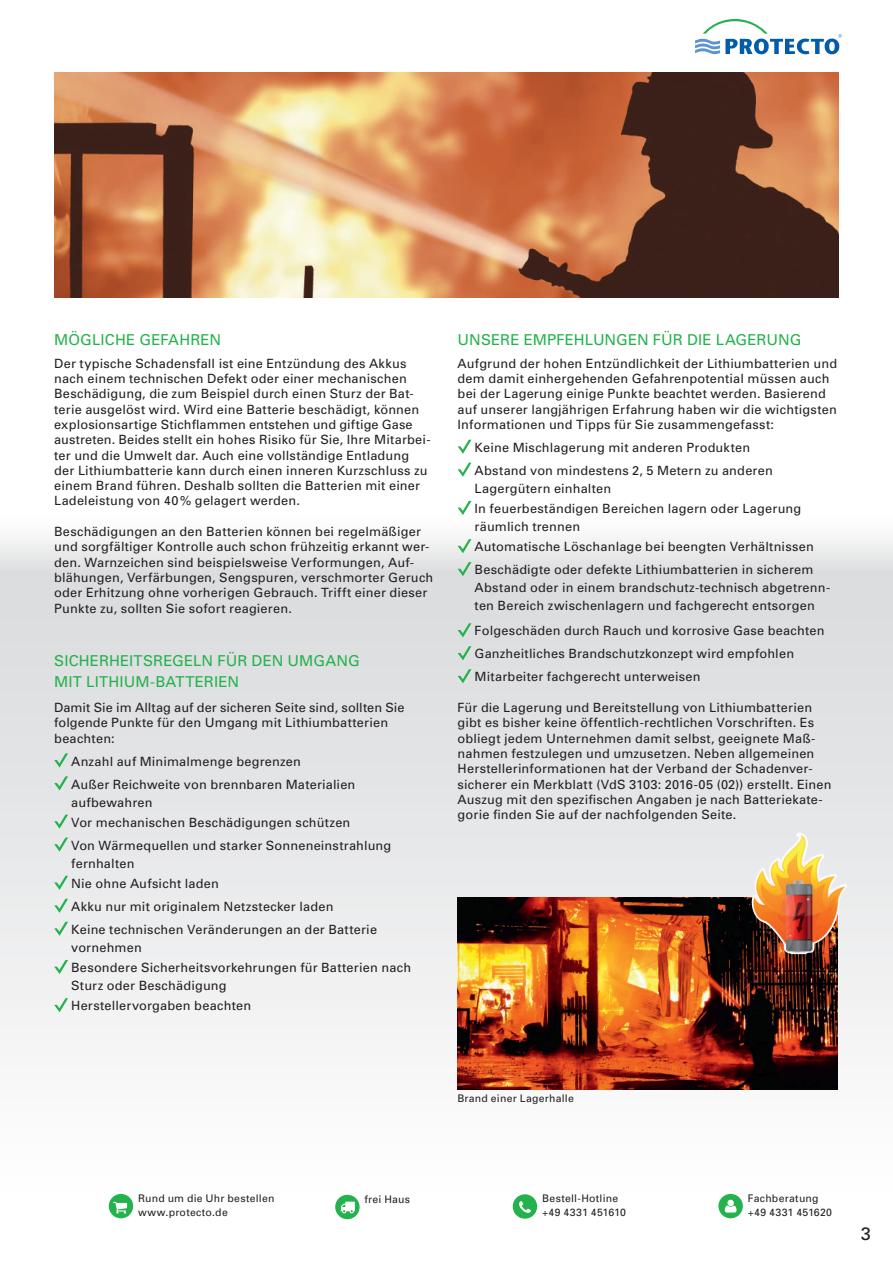
<style>
.page{position:relative;width:893px;height:1263px;background:#fff}
.page>*{position:absolute;margin:0;border:0;box-sizing:border-box;transform-origin:0 0}
.t1{font:18px "Univers";color:#231f20}
.t2{font:15px/21px "Univers";letter-spacing:.01em;color:#23b24b}
.t3{font:12.75px/15.3px "Univers";letter-spacing:.015em;color:#231f20}
.t4{font:10.5px/13.5px "Univers";letter-spacing:.02em;color:#231f20}
</style>
<div class="page">
<svg style="left:0;top:539px;width:893px;height:499px;background:#e4e5e7"></svg>
<svg style="left:107px;top:1192px;width:28px;height:28px"></svg>
<div style="left:106px;top:1191px;width:30px;height:30px;border:3px solid #fff;border-radius:50%"></div>
<svg style="left:113px;top:1202px;width:14px;height:11px"></svg>
<svg style="left:334px;top:1193px;width:27px;height:28px"></svg>
<div style="left:332px;top:1192px;width:31px;height:30px;border:3px solid #fff;border-radius:50%"></div>
<svg style="left:340px;top:1201px;width:15px;height:12px"></svg>
<svg style="left:511px;top:1193px;width:28px;height:27px"></svg>
<div style="left:510px;top:1191px;width:30px;height:31px;border:3px solid #fff;border-radius:50%"></div>
<svg style="left:519px;top:1201px;width:12px;height:12px"></svg>
<svg style="left:717px;top:1192px;width:27px;height:28px"></svg>
<div style="left:715px;top:1191px;width:31px;height:30px;border:3px solid #fff;border-radius:50%"></div>
<svg style="left:725px;top:1200px;width:11px;height:12px"></svg>
<svg style="left:695px;top:19px;width:147px;height:35px"></svg>
<img style="left:54px;top:72px;width:784px;height:226px">
<img style="left:457px;top:897px;width:381px;height:193px">
<img style="left:751px;top:832px;width:96px;height:122px">
<svg style="left:54px;top:753px;width:14px;height:14px"></svg>
<svg style="left:54px;top:776px;width:14px;height:14px"></svg>
<svg style="left:54px;top:815px;width:14px;height:14px"></svg>
<svg style="left:54px;top:837px;width:14px;height:15px"></svg>
<svg style="left:54px;top:876px;width:14px;height:14px"></svg>
<svg style="left:54px;top:899px;width:14px;height:14px"></svg>
<svg style="left:54px;top:922px;width:14px;height:14px"></svg>
<svg style="left:54px;top:960px;width:14px;height:14px"></svg>
<svg style="left:54px;top:998px;width:14px;height:14px"></svg>
<svg style="left:458px;top:440px;width:13px;height:14px"></svg>
<svg style="left:458px;top:463px;width:13px;height:14px"></svg>
<svg style="left:458px;top:501px;width:13px;height:14px"></svg>
<svg style="left:458px;top:539px;width:13px;height:14px"></svg>
<svg style="left:458px;top:562px;width:13px;height:14px"></svg>
<svg style="left:458px;top:623px;width:13px;height:14px"></svg>
<svg style="left:458px;top:646px;width:13px;height:14px"></svg>
<svg style="left:458px;top:669px;width:13px;height:14px"></svg>
<p class="t2" style="left:54px;top:329px;width:169px">MÖGLICHE GEFAHREN</p>
<p class="t3" style="left:54px;top:355px;width:378px">Der typische Schadensfall ist eine Entzündung des Akkus nach einem technischen Defekt oder einer mechanischen Beschädigung, die zum Beispiel durch einen Sturz der Bat&shy;terie ausgelöst wird. Wird eine Batterie beschädigt, können explosionsartige Stichflammen entstehen und giftige Gase austreten. Beides stellt ein hohes Risiko für Sie, Ihre Mitarbei&shy;ter und die Umwelt dar. Auch eine vollständige Entladung der Lithiumbatterie kann durch einen inneren Kurzschluss zu einem Brand führen. Deshalb sollten die Batterien mit einer Ladeleistung von 40% gelagert werden.</p>
<p class="t3" style="left:54px;top:524px;width:381px">Beschädigungen an den Batterien können bei regelmäßiger und sorgfältiger Kontrolle auch schon frühzeitig erkannt wer&shy;den. Warnzeichen sind beispielsweise Verformungen, Auf&shy;blähungen, Verfärbungen, Sengspuren, verschmorter Geruch oder Erhitzung ohne vorherigen Gebrauch. Trifft einer dieser Punkte zu, sollten Sie sofort reagieren.</p>
<p class="t2" style="left:54px;top:650px;width:307px">SICHERHEITSREGELN FÜR DEN UMGANG<br>MIT LITHIUM-BATTERIEN</p>
<p class="t3" style="left:54px;top:700px;width:352px">Damit Sie im Alltag auf der sicheren Seite sind, sollten Sie folgende Punkte für den Umgang mit Lithiumbatterien beachten:</p>
<p class="t3" style="left:71px;top:749px;width:286px;line-height:23px">Anzahl auf Minimalmenge begrenzen<br>Außer Reichweite von brennbaren Materialien</p>
<p class="t3" style="left:71px;top:792px;width:281px;line-height:20.2px">aufbewahren<br>Vor mechanischen Beschädigungen schützen</p>
<p class="t3" style="left:71px;top:836px;width:322px;line-height:18px">Von Wärmequellen und starker Sonneneinstrahlung fernhalten</p>
<p class="t3" style="left:71px;top:872px;width:307px;line-height:23px">Nie ohne Aufsicht laden<br>Akku nur mit originalem Netzstecker laden<br>Keine technischen Veränderungen an der Batterie</p>
<p class="t3" style="left:71px;top:937px;width:341px;line-height:20.2px">vornehmen<br>Besondere Sicherheitsvorkehrungen für Batterien nach</p>
<p class="t3" style="left:71px;top:975px;width:181px;line-height:20.2px">Sturz oder Beschädigung<br>Herstellervorgaben beachten</p>
<p class="t2" style="left:458px;top:329px;width:345px">UNSERE EMPFEHLUNGEN FÜR DIE LAGERUNG</p>
<p class="t3" style="left:458px;top:355px;width:381px">Aufgrund der hohen Entzündlichkeit der Lithiumbatterien und dem damit einhergehenden Gefahrenpotential müssen auch bei der Lagerung einige Punkte beachtet werden. Basierend auf unserer langjährigen Erfahrung haben wir die wichtigsten Informationen und Tipps für Sie zusammengefasst:</p>
<p class="t3" style="left:475px;top:436px;width:300px;line-height:23px">Keine Mischlagerung mit anderen Produkten<br>Abstand von mindestens 2, 5 Metern zu anderen</p>
<p class="t3" style="left:475px;top:478px;width:328px;line-height:20.2px">Lagergütern einhalten<br>In feuerbeständigen Bereichen lagern oder Lagerung</p>
<p class="t3" style="left:475px;top:516px;width:341px;line-height:20.2px">räumlich trennen<br>Automatische Löschanlage bei beengten Verhältnissen</p>
<p class="t3" style="left:475px;top:560px;width:357px;line-height:18px">Beschädigte oder defekte Lithiumbatterien in sicherem<br>Abstand oder in einem brandschutz-technisch abgetrenn&shy;ten Bereich zwischenlagern und fachgerecht entsorgen</p>
<p class="t3" style="left:475px;top:619px;width:352px;line-height:23px">Folgeschäden durch Rauch und korrosive Gase beachten<br>Ganzheitliches Brandschutzkonzept wird empfohlen<br>Mitarbeiter fachgerecht unterweisen</p>
<p class="t3" style="left:458px;top:700px;width:375px">Für die Lagerung und Bereitstellung von Lithiumbatterien gibt es bisher keine öffentlich-rechtlichen Vorschriften. Es obliegt jedem Unternehmen damit selbst, geeignete Maß&shy;nahmen festzulegen und umzusetzen. Neben allgemeinen Herstellerinformationen hat der Verband der Schadenver&shy;sicherer ein Merkblatt (VdS 3103: 2016-05 (02)) erstellt. Einen Auszug mit den spezifischen Angaben je nach Batteriekate&shy;gorie finden Sie auf der nachfolgenden Seite.</p>
<p class="t4" style="left:457px;top:1092px;width:118px">Brand einer Lagerhalle</p>
<p class="t4" style="left:138px;top:1191px;width:138px">Rund um die Uhr bestellen www.protecto.de</p>
<p class="t4" style="left:364px;top:1192px;width:47px">frei Haus</p>
<p class="t4" style="left:542px;top:1192px;width:85px">Bestell-Hotline +49 4331 451610</p>
<p class="t4" style="left:748px;top:1192px;width:86px">Fachberatung +49 4331 451620</p>
<h1 class="t1" style="left:861px;top:1222px;width:12px">3</h1>
</div>
